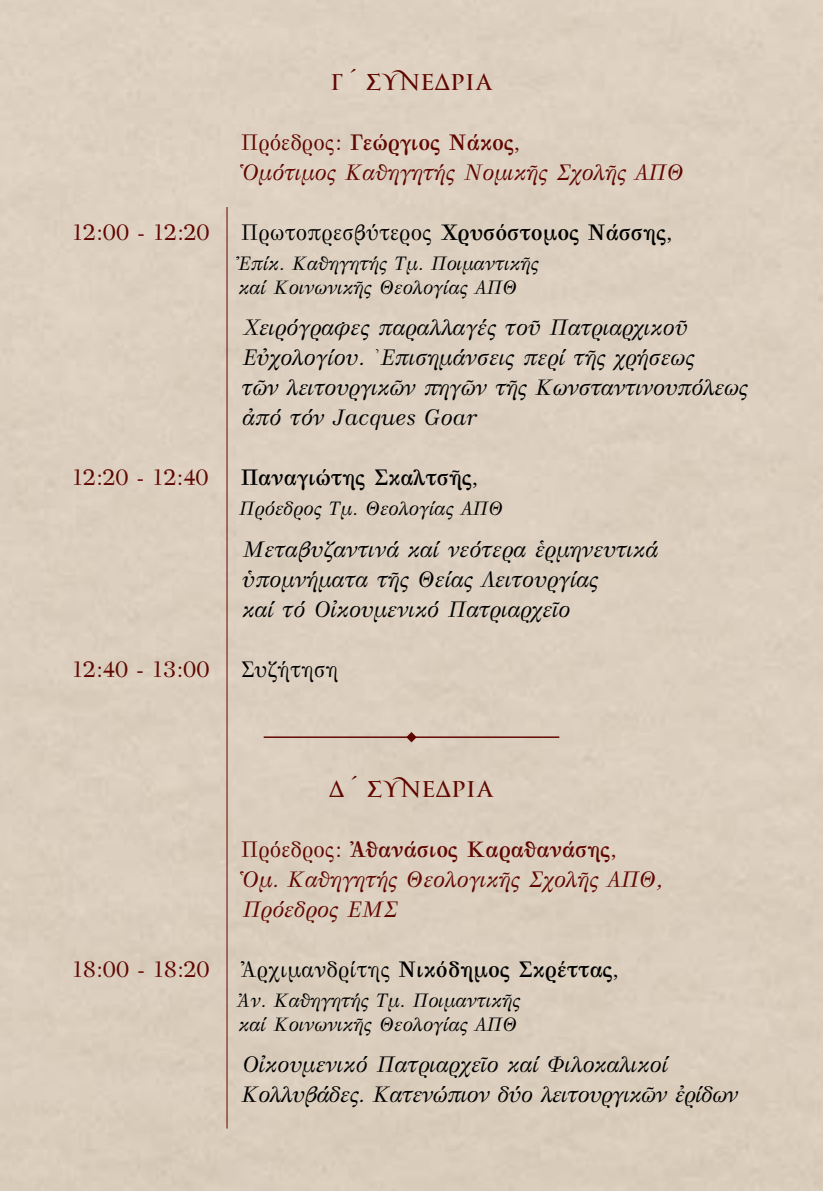
<style>
.page{position:relative;width:823px;height:1191px;background:#fff}
.page>*{position:absolute;margin:0;border:0;box-sizing:border-box;transform-origin:0 0}
.t1{font:italic 22px/30px "GFS Bodoni";color:#000}
.t2{font:italic 22px/30px "GFS Bodoni";color:#600600}
.t3{font:italic 22px/30px "GFS Bodoni";letter-spacing:-.02em;color:#000}
.t4{font:700 22px "GFS Bodoni";color:#000}
.t5{font:22px "GFS Bodoni";color:#600600}
.t6{font:22px "GFS Bodoni";color:#000}
.t7{font:22px "PF Monumenta Pro";color:#600600}
.t8{font:italic 19px/24.2px "GFS Bodoni";color:#000}
.s1{font-style:normal}
.s2{font-weight:700;font-style:normal}
.s3{font-weight:700}
.s4{font-weight:400}
</style>
<div class="page">
<div style="left:0;top:0;width:822px;height:1191px;background:#dccfbe"></div>
<hr style="left:263px;top:736px;width:296px;height:2px;background:#600600">
<svg style="left:406px;top:732px;width:10px;height:10px"></svg>
<hr style="left:226px;top:207px;width:1px;height:921px;background:#600600">
<p class="t7" style="left:330px;top:68px;width:164px">Γ΄ Συνεδρία</p>
<p class="t2" style="left:241px;top:126px;width:444px"><span class="s1">Πρόεδρος:</span> <span class="s2">Γεώργιος Νάκος</span><span class="s1">,<br></span>Ὁμότιμος Καθηγητής Νομικῆς Σχολῆς ΑΠΘ</p>
<p class="t5" style="left:72px;top:214px;width:139px">12:00 - 12:20</p>
<p class="t6" style="left:241px;top:214px;width:432px">Πρωτοπρεσβύτερος <span class="s3">Χρυσόστομος Νάσσης</span>,</p>
<p class="t8" style="left:238px;top:250px;width:302px">Ἐπίκ. Καθηγητής Τμ. Ποιμαντικῆς καί Κοινωνικῆς Θεολογίας ΑΠΘ</p>
<p class="t1" style="left:242px;top:311px;width:507px">Χειρόγραφες παραλλαγές τοῦ Πατριαρχικοῦ Εὐχολογίου. ᾽Επισημάνσεις περί τῆς χρήσεως<br>τῶν λειτουργικῶν πηγῶν τῆς Κωνσταντινουπόλεως ἀπό τόν Jacques Goar</p>
<p class="t5" style="left:72px;top:460px;width:138px">12:20 - 12:40</p>
<p class="t4" style="left:241px;top:460px;width:238px">Παναγιώτης Σκαλτσῆς<span class="s4">,</span></p>
<p class="t8" style="left:239px;top:495px;width:265px">Πρόεδρος Τμ. Θεολογίας ΑΠΘ</p>
<p class="t1" style="left:242px;top:533px;width:417px">Μεταβυζαντινά καί νεότερα ἑρμηνευτικά ὑπομνήματα τῆς Θείας Λειτουργίας<br>καί τό Οἰκουμενικό Πατριαρχεῖο</p>
<p class="t5" style="left:72px;top:651px;width:139px">12:40 - 13:00</p>
<p class="t6" style="left:241px;top:651px;width:98px">Συζήτηση</p>
<p class="t7" style="left:329px;top:775px;width:166px">Δ΄ Συνεδρία</p>
<p class="t2" style="left:241px;top:833px;width:422px"><span class="s1">Πρόεδρος:</span> <span class="s2">Ἀθανάσιος Καραθανάσης</span><span class="s1">,<br></span>Ὁμ. Καθηγητής Θεολογικῆς Σχολῆς ΑΠΘ,<br>Πρόεδρος ΕΜΣ</p>
<p class="t5" style="left:72px;top:951px;width:139px">18:00 - 18:20</p>
<p class="t4" style="left:241px;top:951px;width:378px"><span class="s4">Ἀρχιμανδρίτης</span> Νικόδημος Σκρέττας<span class="s4">,</span></p>
<p class="t8" style="left:238px;top:987px;width:284px">Ἀν. Καθηγητής Τμ. Ποιμαντικῆς καί Κοινωνικῆς Θεολογίας ΑΠΘ</p>
<p class="t3" style="left:241px;top:1048px;width:498px">Οἰκουμενικό Πατριαρχεῖο καί Φιλοκαλικοί<br>Κολλυβάδες. Κατενώπιον δύο λειτουργικῶν ἐρίδων</p>
</div>
